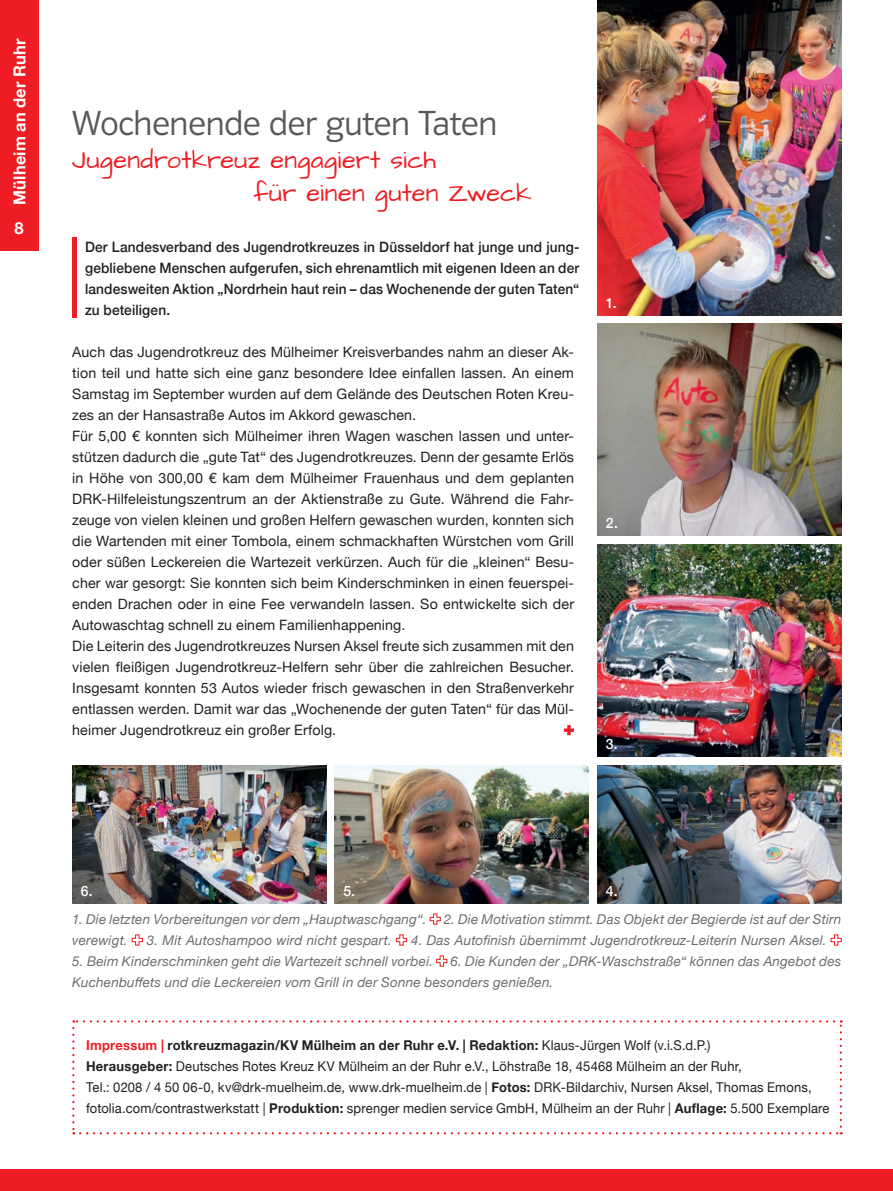
<style>
.page{position:relative;width:893px;height:1191px;background:#fff}
.page>*{position:absolute;margin:0;border:0;box-sizing:border-box;transform-origin:0 0}
.t1{font:36px "Polo 11 R Leicht";letter-spacing:-.005em;color:#57585a}
.t2{font:25.5px/33px "Architects Daughter";letter-spacing:.015em;color:#ee1d23}
.t3{font:700 16.5px "Helvetica Neue";letter-spacing:.01em;color:#fff}
.t4{font:14.25px/21px "Helvetica Neue";letter-spacing:.01em;color:#231f20}
.t5{font:500 14.25px/21px "Helvetica Neue";letter-spacing:.01em;color:#231f20;text-align:justify;scale:.96 1}
.t6{font:500 14.25px "Helvetica Neue";color:#fff}
.t7{font:13.5px/21px "Helvetica Neue";letter-spacing:.01em;color:#231f20;scale:.96 1}
.t8{font:italic 13.5px/21px "Helvetica Neue";letter-spacing:.015em;color:#6c6d70}
.s1{font-weight:700;color:#ee1d23}
.s2{font-weight:700}
</style>
<div class="page">
<div style="left:0;top:1169px;width:893px;height:22px;background:#ee1d23"></div>
<div style="left:0;top:0;width:38px;height:251px;background:#ee1d23"></div>
<svg style="left:72px;top:1020px;width:770px;height:114px"></svg>
<div style="left:72px;top:237px;width:5px;height:81px;background:#ee1d23"></div>
<svg style="left:564px;top:725px;width:10px;height:10px"></svg>
<img style="left:597px;top:765px;width:245px;height:138px">
<img style="left:72px;top:765px;width:254px;height:138px">
<img style="left:334px;top:765px;width:254px;height:138px">
<img style="left:597px;top:0;width:245px;height:315px">
<img style="left:597px;top:324px;width:245px;height:212px">
<svg style="left:430px;top:913px;width:11px;height:11px"></svg>
<svg style="left:132px;top:934px;width:11px;height:11px"></svg>
<svg style="left:396px;top:934px;width:11px;height:11px"></svg>
<svg style="left:831px;top:934px;width:11px;height:11px"></svg>
<svg style="left:436px;top:955px;width:11px;height:11px"></svg>
<img style="left:597px;top:544px;width:245px;height:212px">
<p class="t3" style="left:7px;top:205px;width:168px;rotate:-90deg">Mülheim an der Ruhr</p>
<p class="t3" style="left:15px;top:216px;width:11px">8</p>
<h1 class="t1" style="left:72px;top:104px;width:426px">Wochenende der guten Taten</h1>
<h2 class="t2" style="left:253px;top:144px;width:280px;text-indent:-181px">Jugendrotkreuz engagiert sich<br>für einen guten Zweck</h2>
<p class="t5" style="left:85px;top:236px;width:516px">Der Landesverband des Jugendrotkreuzes in Düsseldorf hat junge und jung&shy;gebliebene Menschen aufgerufen, sich ehrenamtlich mit eigenen Ideen an der landesweiten Aktion „Nordrhein haut rein – das Wochenende der guten Taten“ zu beteiligen.</p>
<p class="t4" style="left:72px;top:342px;width:503px">Auch das Jugendrotkreuz des Mülheimer Kreisverbandes nahm an dieser Ak&shy;tion teil und hatte sich eine ganz besondere Idee einfallen lassen. An einem Samstag im September wurden auf dem Gelände des Deutschen Roten Kreu&shy;zes an der Hansastraße Autos im Akkord gewaschen.<br>Für 5,00 € konnten sich Mülheimer ihren Wagen waschen lassen und unter&shy;stützen dadurch die „gute Tat“ des Jugendrotkreuzes. Denn der gesamte Erlös in Höhe von 300,00 € kam dem Mülheimer Frauenhaus und dem geplanten DRK-Hilfeleistungszentrum an der Aktienstraße zu Gute. Während die Fahr&shy;zeuge von vielen kleinen und großen Helfern gewaschen wurden, konnten sich die Wartenden mit einer Tombola, einem schmackhaften Würstchen vom Grill oder süßen Leckereien die Wartezeit verkürzen. Auch für die „kleinen“ Besu&shy;cher war gesorgt: Sie konnten sich beim Kinderschminken in einen feuerspei&shy;enden Drachen oder in eine Fee verwandeln lassen. So entwickelte sich der Autowaschtag schnell zu einem Familienhappening.<br>Die Leiterin des Jugendrotkreuzes Nursen Aksel freute sich zusammen mit den vielen fleißigen Jugendrotkreuz-Helfern sehr über die zahlreichen Besucher.<br>Insgesamt konnten 53 Autos wieder frisch gewaschen in den Straßenverkehr entlassen werden. Damit war das „Wochenende der guten Taten“ für das Mül&shy;heimer Jugendrotkreuz ein großer Erfolg.</p>
<p class="t6" style="left:606px;top:291px;width:12px">1.</p>
<p class="t6" style="left:606px;top:512px;width:13px">2.</p>
<p class="t6" style="left:606px;top:732px;width:13px">3.</p>
<p class="t6" style="left:81px;top:879px;width:13px">6.</p>
<p class="t6" style="left:343px;top:879px;width:13px">5.</p>
<p class="t6" style="left:606px;top:879px;width:13px">4.</p>
<p class="t8" style="left:72px;top:909px;width:356px">1. Die letzten Vorbereitungen vor dem „Hauptwaschgang“.</p>
<p class="t8" style="left:444px;top:909px;width:399px">2. Die Motivation stimmt. Das Objekt der Begierde ist auf der Stirn</p>
<p class="t8" style="left:72px;top:930px;width:57px">verewigt.</p>
<p class="t8" style="left:147px;top:930px;width:247px">3. Mit Autoshampoo wird nicht gespart.</p>
<p class="t8" style="left:411px;top:930px;width:417px">4. Das Autofinish übernimmt Jugendrotkreuz-Leiterin Nursen Aksel.</p>
<p class="t8" style="left:72px;top:951px;width:362px">5. Beim Kinderschminken geht die Wartezeit schnell vorbei.</p>
<p class="t8" style="left:72px;top:951px;width:771px;text-indent:378px">6. Die Kunden der „DRK-Waschstraße“ können das Angebot des<br>Kuchenbuffets und die Leckereien vom Grill in der Sonne besonders genießen.</p>
<p class="t7" style="left:86px;top:1035px;width:776px"><span class="s1">Impressum |</span> <span class="s2">rotkreuzmagazin/KV Mülheim an der Ruhr e.V. | Redaktion:</span> Klaus-Jürgen Wolf (v.i.S.d.P.)<br><span class="s2">Herausgeber:</span> Deutsches Rotes Kreuz KV Mülheim an der Ruhr e.V., Löhstraße 18, 45468 Mülheim an der Ruhr,<br>Tel.: 0208 / 4 50 06-0, kv@drk-muelheim.de, www.drk-muelheim.de | <span class="s2">Fotos:</span> DRK-Bildarchiv, Nursen Aksel, Thomas Emons, fotolia.com/contrastwerkstatt | <span class="s2">Produktion:</span> sprenger medien service GmbH, Mülheim an der Ruhr | <span class="s2">Auflage:</span> 5.500 Exemplare</p>
</div>
